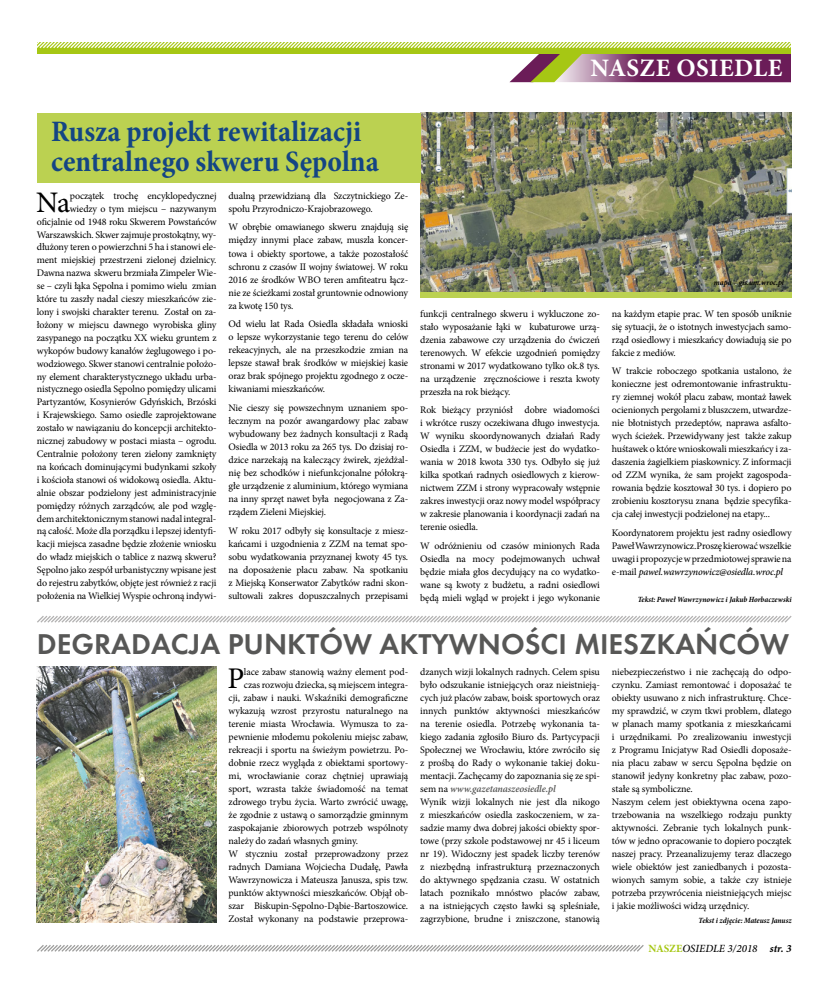
<style>
.page{position:relative;width:820px;height:993px;background:#fff}
.page>*{position:absolute;margin:0;border:0;box-sizing:border-box;transform-origin:0 0}
.t1{font:700 condensed 30px/30px "Minion Pro";color:#144584}
.t2{font:30px "Minion Pro";color:#000}
.t3{font:29.8px "Minion Pro";color:#000}
.t4{font:29.7px "Futura Dem";color:#575756}
.t5{font:700 25.1px "Minion Pro";letter-spacing:.02em;color:#fff}
.t6{font:italic 500 11px "Minion Pro";color:#000}
.t7{font:10px/13px "Minion Pro";letter-spacing:-.015em;color:#000;text-align:justify}
.t8{font:italic 700 condensed 8px "Minion Pro";letter-spacing:-.005em;color:#000}
.s1{font-weight:500;font-style:italic}
.s2{font-weight:600;font-style:italic;color:#575756}
.s3{font-weight:700;font-style:normal;color:#a6c714}
.s4{font-weight:700}
</style>
<div class="page">
<svg style="left:37px;top:945px;width:607px;height:7px"></svg>
<svg style="left:37px;top:42px;width:754px;height:40px"></svg>
<svg style="left:37px;top:616px;width:755px;height:7px"></svg>
<img style="left:37px;top:666px;width:179px;height:256px">
<img style="left:420px;top:113px;width:371px;height:179px">
<div style="left:37px;top:113px;width:383px;height:69px;background:#bbd151"></div>
<div style="left:420px;top:292px;width:371px;height:5px;background:#bbd151"></div>
<h3 class="t5" style="left:590px;top:50px;width:193px">NASZE OSIEDLE</h3>
<h1 class="t1" style="left:51px;top:116px;width:329px">Rusza projekt rewitalizacji centralnego skweru Sępolna</h1>
<p class="t7" style="left:37px;top:189px;width:181px;text-align:right">początek trochę encyklopedycznej<br>wiedzy o tym miejscu – nazywanym oficjalnie od 1948 roku Skwerem Powstańców Warszawskich. Skwer zajmuje prostokątny, wy&shy;dłużony teren o powierzchni 5 ha i stanowi ele&shy;ment miejskiej przestrzeni zielonej dzielnicy.<br>Dawna nazwa skweru brzmiała Zimpeler Wie&shy;se – czyli łąka Sępolna i pomimo wielu zmian które tu zaszły nadal cieszy mieszkańców zie&shy;lony i swojski charakter terenu. Został on za&shy;łożony w miejscu dawnego wyrobiska gliny zasypanego na początku XX wieku gruntem z wykopów budowy kanałów żeglugowego i po&shy;wodziowego. Skwer stanowi centralnie położo&shy;ny element charakterystycznego układu urba&shy;nistycznego osiedla Sępolno pomiędzy ulicami Partyzantów, Kosynierów Gdyńskich, Brzóski i Krajewskiego. Samo osiedle zaprojektowane zostało w nawiązaniu do koncepcji architekto&shy;nicznej zabudowy w postaci miasta – ogrodu.<br>Centralnie położony teren zielony zamknięty na końcach dominującymi budynkami szkoły i kościoła stanowi oś widokową osiedla. Aktu&shy;alnie obszar podzielony jest administracyjnie pomiędzy różnych zarządców, ale pod wzglę&shy;dem architektonicznym stanowi nadal integral&shy;ną całość. Może dla porządku i lepszej identyfi&shy;kacji miejsca zasadne będzie złożenie wniosku do władz miejskich o tablice z nazwą skweru?<br>Sępolno jako zespół urbanistyczny wpisane jest do rejestru zabytków, objęte jest również z racji położenia na Wielkiej Wyspie ochroną indywi-</p>
<p class="t7" style="left:228px;top:189px;width:181px">dualną przewidzianą dla Szczytnickiego Ze&shy;społu Przyrodniczo-Krajobrazowego.</p>
<h2 class="t3" style="left:36px;top:182px;width:36px">Na</h2>
<p class="t7" style="left:228px;top:221px;width:181px">W obrębie omawianego skweru znajdują się między innymi place zabaw, muszla koncer&shy;towa i obiekty sportowe, a także pozostałość schronu z czasów II wojny światowej. W roku 2016 ze środków WBO teren amfiteatru łącz&shy;nie ze ścieżkami został gruntownie odnowiony za kwotę 150 tys.</p>
<p class="t7" style="left:228px;top:317px;width:181px">Od wielu lat Rada Osiedla składała wnioski o lepsze wykorzystanie tego terenu do celów rekeacyjnych, ale na przeszkodzie zmian na lepsze stawał brak środków w miejskiej kasie oraz brak spójnego projektu zgodnego z ocze&shy;kiwaniami mieszkańców.</p>
<p class="t7" style="left:228px;top:401px;width:181px">Nie cieszy się powszechnym uznaniem spo&shy;łecznym na pozór awangardowy plac zabaw wybudowany bez żadnych konsultacji z Radą Osiedla w 2013 roku za 265 tys. Do dzisiaj ro&shy;dzice narzekają na kaleczący żwirek, zjeżdżal&shy;nię bez schodków i niefunkcjonalne półokrą&shy;głe urządzenie z aluminium, którego wymiana na inny sprzęt nawet była negocjowana z Za&shy;rządem Zieleni Miejskiej.</p>
<p class="t7" style="left:228px;top:524px;width:181px">W roku 2017 odbyły się konsultacje z miesz&shy;kańcami i uzgodnienia z ZZM na temat spo&shy;sobu wydatkowania przyznanej kwoty 45 tys. na doposażenie placu zabaw. Na spotkaniu z Miejską Konserwator Zabytków radni skon&shy;sultowali zakres dopuszczalnych przepisami</p>
<p class="t7" style="left:420px;top:307px;width:181px">funkcji centralnego skweru i wykluczone zo&shy;stało wyposażanie łąki w kubaturowe urzą&shy;dzenia zabawowe czy urządzenia do ćwiczeń terenowych. W efekcie uzgodnień pomiędzy stronami w 2017 wydatkowano tylko ok.8 tys. na urządzenie zręcznościowe i reszta kwoty przeszła na rok bieżący.</p>
<p class="t7" style="left:420px;top:403px;width:181px">Rok bieżący przyniósł dobre wiadomości i wkrótce ruszy oczekiwana długo inwestycja.<br>W wyniku skoordynowanych działań Rady Osiedla i ZZM, w budżecie jest do wydatko&shy;wania w 2018 kwota 330 tys. Odbyło się już kilka spotkań radnych osiedlowych z kierow&shy;nictwem ZZM i strony wypracowały wstępnie zakres inwestycji oraz nowy model współpracy w zakresie planowania i koordynacji zadań na terenie osiedla.</p>
<p class="t7" style="left:420px;top:539px;width:181px">W odróżnieniu od czasów minionych Rada Osiedla na mocy podejmowanych uchwał będzie miała głos decydujący na co wydatko&shy;wane są kwoty z budżetu, a radni osiedlowi będą mieli wgląd w projekt i jego wykonanie</p>
<p class="t8" style="left:713px;top:277px;width:72px">mapa – gis.um.wroc.pl</p>
<p class="t7" style="left:611px;top:307px;width:181px">na każdym etapie prac. W ten sposób uniknie się sytuacji, że o istotnych inwestycjach samo&shy;rząd osiedlowy i mieszkańcy dowiadują sie po fakcie z mediów.</p>
<p class="t7" style="left:611px;top:364px;width:181px">W trakcie roboczego spotkania ustalono, że konieczne jest odremontowanie infrastruktu&shy;ry ziemnej wokół placu zabaw, montaż ławek ocienionych pergolami z bluszczem, utwardze&shy;nie błotnistych przedeptów, naprawa asfalto&shy;wych ścieżek. Przewidywany jest także zakup huśtawek o które wnioskowali mieszkańcy i za&shy;daszenia żagielkiem piaskownicy. Z informacji od ZZM wynika, że sam projekt zagospoda&shy;rowania będzie kosztował 30 tys. i dopiero po zrobieniu kosztorysu znana będzie specyfika&shy;cja całej inwestycji podzielonej na etapy...</p>
<p class="t7" style="left:611px;top:526px;width:181px">Koordynatorem projektu jest radny osiedlowy Paweł Wawrzynowicz. Proszę kierować wszelkie uwagi i propozycje w przedmiotowej sprawie na e-mail <span class="s1">pawel.wawrzynowicz@osiedla.wroc.pl</span></p>
<p class="t8" style="left:637px;top:593px;width:155px">Tekst: Paweł Wawrzynowicz i Jakub Horbaczewski</p>
<h3 class="t4" style="left:37px;top:625px;width:753px">DEGRADACJA PUNKTÓW AKTYWNOŚCI MIESZKAŃCÓW</h3>
<h1 class="t2" style="left:227px;top:657px;width:18px">P</h1>
<p class="t7" style="left:244px;top:664px;width:166px">lace zabaw stanowią ważny element pod-</p>
<p class="t7" style="left:244px;top:677px;width:166px">czas rozwoju dziecka, są miejscem integra-</p>
<p class="t7" style="left:228px;top:690px;width:181px">cji, zabaw i nauki. Wskaźniki demograficzne</p>
<p class="t7" style="left:228px;top:703px;width:181px">wykazują wzrost przyrostu naturalnego na</p>
<p class="t7" style="left:228px;top:716px;width:181px">terenie miasta Wrocławia. Wymusza to za-</p>
<p class="t7" style="left:228px;top:729px;width:181px">pewnienie młodemu pokoleniu miejsc zabaw,</p>
<p class="t7" style="left:228px;top:742px;width:181px">rekreacji i sportu na świeżym powietrzu. Po-</p>
<p class="t7" style="left:228px;top:755px;width:181px">dobnie rzecz wygląda z obiektami sportowy-</p>
<p class="t7" style="left:228px;top:768px;width:181px">mi, wrocławianie coraz chętniej uprawiają</p>
<p class="t7" style="left:228px;top:781px;width:181px">sport, wzrasta także świadomość na temat</p>
<p class="t7" style="left:228px;top:794px;width:181px">zdrowego trybu życia. Warto zwrócić uwagę,</p>
<p class="t7" style="left:228px;top:807px;width:181px">że zgodnie z ustawą o samorządzie gminnym</p>
<p class="t7" style="left:228px;top:820px;width:181px">zaspokajanie zbiorowych potrzeb wspólnoty</p>
<p class="t7" style="left:228px;top:833px;width:131px">należy do zadań własnych gminy.</p>
<p class="t7" style="left:228px;top:846px;width:181px">W styczniu został przeprowadzony przez</p>
<p class="t7" style="left:228px;top:859px;width:181px">radnych Damiana Wojciecha Dudałę, Pawła</p>
<p class="t7" style="left:228px;top:872px;width:181px">Wawrzynowicza i Mateusza Janusza, spis tzw.</p>
<p class="t7" style="left:228px;top:885px;width:181px">punktów aktywności mieszkańców. Objął ob-</p>
<p class="t7" style="left:228px;top:898px;width:181px">szar Biskupin-Sępolno-Dąbie-Bartoszowice.</p>
<p class="t7" style="left:228px;top:911px;width:181px">Został wykonany na podstawie przeprowa-</p>
<p class="t7" style="left:420px;top:664px;width:181px;text-align:left">dzanych wizji lokalnych radnych. Celem spisu było odszukanie istniejących oraz nieistnieją&shy;cych już placów zabaw, boisk sportowych oraz innych punktów aktywności mieszkańców na terenie osiedla. Potrzebę wykonania ta&shy;kiego zadania zgłosiło Biuro ds. Partycypacji Społecznej we Wrocławiu, które zwróciło się z prośbą do Rady o wykonanie takiej doku&shy;mentacji. Zachęcamy do zapoznania się ze spi&shy;sem na <span class="s2">www.gazetanaszeosiedle.pl<br></span>Wynik wizji lokalnych nie jest dla nikogo z mieszkańców osiedla zaskoczeniem, w za&shy;sadzie mamy dwa dobrej jakości obiekty spor&shy;towe (przy szkole podstawowej nr 45 i liceum nr 19). Widoczny jest spadek liczby terenów z niezbędną infrastrukturą przeznaczonych do aktywnego spędzania czasu. W ostatnich latach poznikało mnóstwo placów zabaw, a na istniejących często ławki są spleśniałe, zagrzybione, brudne i zniszczone, stanowią</p>
<p class="t7" style="left:611px;top:664px;width:181px;text-align:left">niebezpieczeństwo i nie zachęcają do odpo&shy;czynku. Zamiast remontować i doposażać te obiekty usuwano z nich infrastrukturę. Chce&shy;my sprawdzić, w czym tkwi problem, dlatego w planach mamy spotkania z mieszkańcami i urzędnikami. Po zrealizowaniu inwestycji z Programu Inicjatyw Rad Osiedli doposaże&shy;nia placu zabaw w sercu Sępolna będzie on stanowił jedyny konkretny plac zabaw, pozo&shy;stałe są symboliczne.<br>Naszym celem jest obiektywna ocena zapo&shy;trzebowania na wszelkiego rodzaju punkty aktywności. Zebranie tych lokalnych punk&shy;tów w jedno opracowanie to dopiero początek naszej pracy. Przeanalizujemy teraz dlaczego wiele obiektów jest zaniedbanych i pozosta&shy;wionych samym sobie, a także czy istnieje potrzeba przywrócenia nieistniejących miejsc i jakie możliwości widzą urzędnicy.</p>
<p class="t8" style="left:698px;top:914px;width:94px">Tekst i zdjęcie: Mateusz Janusz</p>
<p class="t6" style="left:648px;top:940px;width:145px"><span class="s3">NASZE</span>OSIEDLE 3/2018 <span class="s4">str. 3</span></p>
</div>
